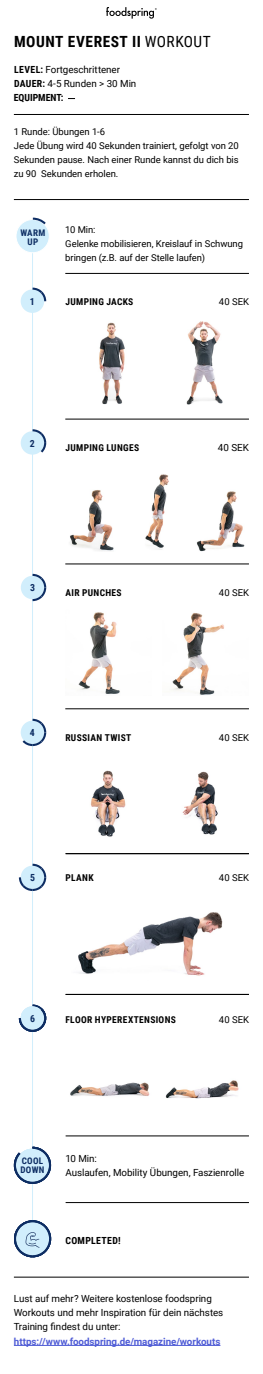
<style>
.page{position:relative;width:263px;height:1374px;background:#fff}
.page>*{position:absolute;margin:0;border:0;box-sizing:border-box;transform-origin:0 0}
.t1{font:700 15.4px "Roboto Condensed";letter-spacing:.03em;color:#000}
.t2{font:9.8px/14px "Roboto";letter-spacing:-.005em;color:#000}
.t3{font:700 9.8px "Roboto";letter-spacing:-.005em;color:#4f5cd6}
.t4{font:700 9.8px "Roboto Condensed";letter-spacing:.035em;color:#000}
.t5{font:700 9.8px "Roboto Condensed";letter-spacing:.015em;color:#000}
.t6{font:700 9.8px "Roboto Condensed";color:#0d2d63}
.t7{font:9.45px/14px "Roboto";letter-spacing:-.005em;color:#000}
.t8{font:700 9.45px "Roboto Condensed";letter-spacing:.035em;color:#000}
.t9{font:700 9.1px/8.4px "Roboto Condensed";letter-spacing:.035em;color:#0d2d63;text-align:center}
.s1{font-weight:400}
.s2{font-family:"Roboto Condensed";font-weight:700}
</style>
<div class="page">
<hr style="left:14px;top:1345px;width:206px;height:1px;background:#4f5cd6">
<hr style="left:14px;top:1276px;width:235px;height:1px;background:#000">
<hr style="left:65px;top:1202px;width:183px;height:1px;background:#000">
<hr style="left:65px;top:708px;width:183px;height:1px;background:#000">
<img style="left:171px;top:613px;width:53px;height:82px">
<img style="left:78px;top:612px;width:42px;height:82px">
<hr style="left:65px;top:563px;width:183px;height:1px;background:#000">
<hr style="left:65px;top:419px;width:183px;height:1px;background:#000">
<img style="left:186px;top:321px;width:37px;height:84px">
<img style="left:99px;top:322px;width:26px;height:83px">
<hr style="left:65px;top:273px;width:183px;height:1px;background:#000">
<hr style="left:32px;top:252px;width:1px;height:995px;background:#d1eefc">
<div style="left:21px;top:576px;width:23px;height:23px;background:#d1eefc;border-radius:50%"></div>
<div style="left:21px;top:431px;width:23px;height:24px;background:#d1eefc;border-radius:50%"></div>
<div style="left:21px;top:289px;width:23px;height:24px;background:#d1eefc;border-radius:50%"></div>
<div style="left:16px;top:219px;width:33px;height:34px;background:#d1eefc;border-radius:50%"></div>
<div style="left:16px;top:219px;width:33px;height:34px;border:1px solid #fff;border-radius:50%"></div>
<svg style="left:30px;top:287px;width:17px;height:15px"></svg>
<svg style="left:31px;top:217px;width:15px;height:9px"></svg>
<svg style="left:30px;top:429px;width:17px;height:26px"></svg>
<svg style="left:32px;top:573px;width:15px;height:29px"></svg>
<svg style="left:20px;top:718px;width:27px;height:29px"></svg>
<svg style="left:18px;top:863px;width:29px;height:28px"></svg>
<hr style="left:14px;top:199px;width:235px;height:1px;background:#000">
<hr style="left:14px;top:114px;width:235px;height:1px;background:#000">
<svg style="left:106px;top:7px;width:51px;height:12px"></svg>
<hr style="left:65px;top:853px;width:183px;height:1px;background:#000">
<hr style="left:65px;top:994px;width:183px;height:1px;background:#000">
<svg style="left:13px;top:1146px;width:39px;height:38px"></svg>
<svg style="left:18px;top:1004px;width:29px;height:28px"></svg>
<svg style="left:14px;top:1220px;width:38px;height:38px"></svg>
<hr style="left:65px;top:1135px;width:183px;height:1px;background:#000">
<img style="left:78px;top:912px;width:145px;height:64px">
<img style="left:70px;top:490px;width:44px;height:61px">
<img style="left:145px;top:474px;width:24px;height:76px">
<img style="left:196px;top:491px;width:49px;height:60px">
<img style="left:182px;top:771px;width:36px;height:64px">
<img style="left:90px;top:770px;width:36px;height:67px">
<img style="left:165px;top:1080px;width:74px;height:19px">
<img style="left:70px;top:1082px;width:80px;height:14px">
<h1 class="t1" style="left:14px;top:31px;width:198px">MOUNT EVEREST II <span class="s1">WORKOUT</span></h1>
<p class="t2" style="left:14px;top:62px;width:124px"><span class="s2">LEVEL:</span> Fortgeschrittener<br><span class="s2">DAUER:</span> 4-5 Runden &gt; 30 Min</p>
<p class="t5" style="left:14px;top:91px;width:51px">EQUIPMENT:</p>
<p class="t7" style="left:14px;top:124px;width:226px">1 Runde: Übungen 1-6<br>Jede Übung wird 40 Sekunden trainiert, gefolgt von 20<br>Sekunden pause. Nach einer Runde kannst du dich bis zu 90 Sekunden erholen.</p>
<p class="t9" style="left:20px;top:228px;width:26px">WARM<br>UP</p>
<p class="t6" style="left:30px;top:294px;width:6px">1</p>
<p class="t7" style="left:65px;top:222px;width:179px">10 Min:<br>Gelenke mobilisieren, Kreislauf in Schwung bringen (z.B. auf der Stelle laufen)</p>
<p class="t8" style="left:65px;top:295px;width:69px">JUMPING JACKS</p>
<p class="t7" style="left:219px;top:294px;width:31px">40 SEK</p>
<p class="t6" style="left:30px;top:436px;width:6px">2</p>
<p class="t8" style="left:65px;top:441px;width:75px">JUMPING LUNGES</p>
<p class="t2" style="left:217px;top:440px;width:33px">40 SEK</p>
<p class="t6" style="left:30px;top:581px;width:6px">3</p>
<p class="t8" style="left:65px;top:586px;width:58px">AIR PUNCHES</p>
<p class="t7" style="left:219px;top:585px;width:31px">40 SEK</p>
<p class="t6" style="left:30px;top:726px;width:6px">4</p>
<p class="t8" style="left:65px;top:730px;width:67px">RUSSIAN TWIST</p>
<p class="t7" style="left:219px;top:730px;width:31px">40 SEK</p>
<p class="t6" style="left:30px;top:870px;width:6px">5</p>
<p class="t8" style="left:65px;top:871px;width:30px">PLANK</p>
<p class="t7" style="left:219px;top:870px;width:31px">40 SEK</p>
<p class="t6" style="left:30px;top:1011px;width:6px">6</p>
<p class="t8" style="left:65px;top:1013px;width:112px">FLOOR HYPEREXTENSIONS</p>
<p class="t7" style="left:219px;top:1012px;width:31px">40 SEK</p>
<p class="t9" style="left:21px;top:1156px;width:25px;text-align:left">COOL<br>DOWN</p>
<p class="t2" style="left:65px;top:1151px;width:180px">10 Min:<br>Auslaufen, Mobility Übungen, Faszienrolle</p>
<p class="t4" style="left:65px;top:1233px;width:57px">COMPLETED!</p>
<p class="t2" style="left:14px;top:1291px;width:210px">Lust auf mehr? Weitere kostenlose foodspring<br>Workouts und mehr Inspiration für dein nächstes<br>Training findest du unter:</p>
<p class="t3" style="left:14px;top:1334px;width:208px">https://www.foodspring.de/magazine/workouts</p>
</div>
